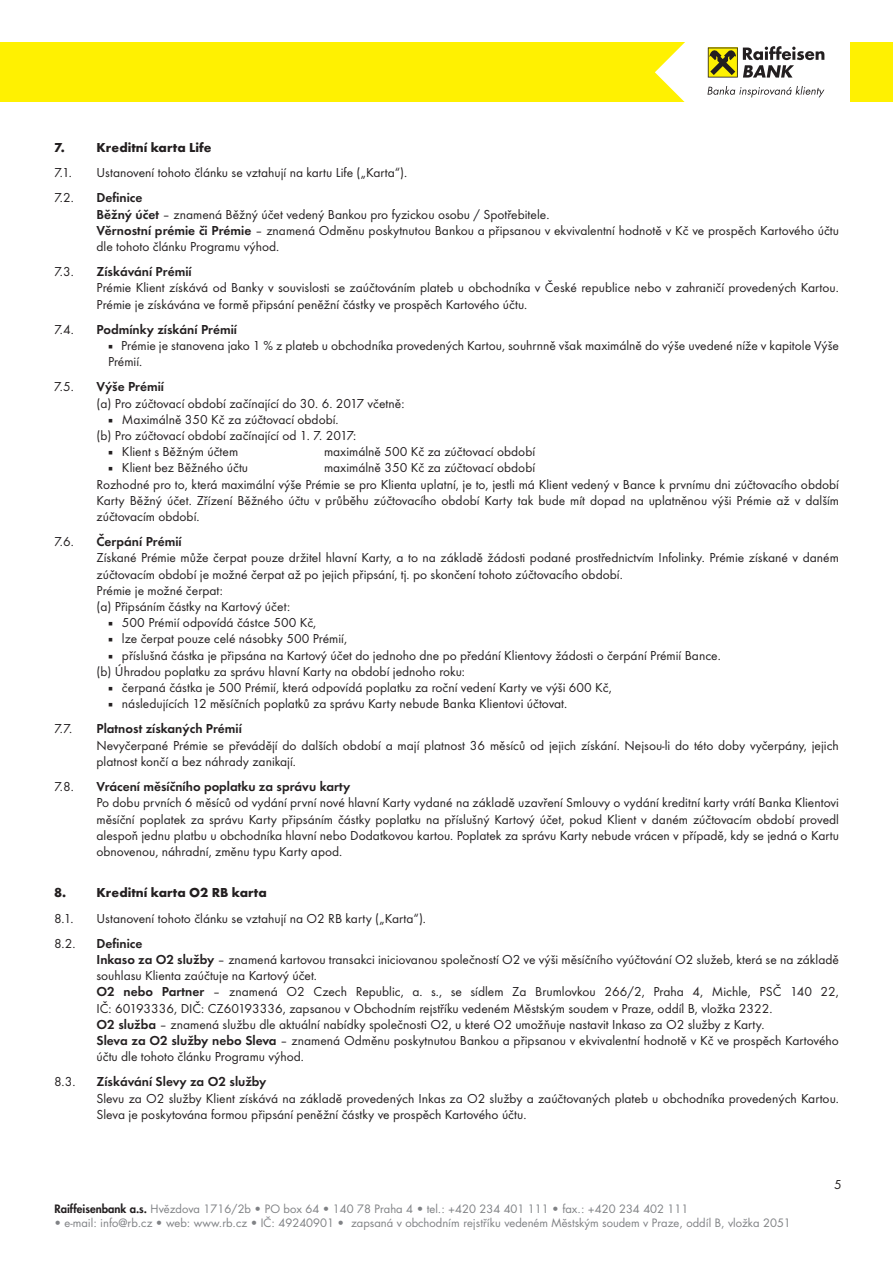
<style>
.page{position:relative;width:893px;height:1263px;background:#fff}
.page>*{position:absolute;margin:0;border:0;box-sizing:border-box;transform-origin:0 0}
.t1{font:13.5px/16.2px "Futura TOT";color:#231f20}
.t2{font:600 13.5px "Futura TOT";color:#231f20}
.t3{font:700 13.5px "Futura TOT";color:#231f20}
.t4{font:11.25px "Futura CE";color:#808285}
.s1{font-weight:600}
.s2{font-weight:800;color:#231f20}
</style>
<div class="page">
<div style="left:0;top:43px;width:709px;height:59px;background:#fff101"></div>
<div style="left:850px;top:43px;width:43px;height:59px;background:#fff101"></div>
<svg style="left:655px;top:42px;width:169px;height:60px"></svg>
<p class="t3" style="left:54px;top:139px;width:159px">7. Kreditní karta Life</p>
<p class="t1" style="left:54px;top:165px;width:19px">7.1.</p>
<p class="t1" style="left:97px;top:165px;width:312px">Ustanovení tohoto článku se vztahují na kartu Life („Karta“).</p>
<p class="t1" style="left:54px;top:190px;width:21px">7.2.</p>
<p class="t1" style="left:97px;top:190px;width:744px"><span class="s1">Definice<br>Běžný účet</span> – znamená Běžný účet vedený Bankou pro fyzickou osobu / Spotřebitele.<br><span class="s1">Věrnostní prémie či Prémie</span> – znamená Odměnu poskytnutou Bankou a připsanou v ekvivalentní hodnotě v Kč ve prospěch Kartového účtu dle tohoto článku Programu výhod.</p>
<p class="t1" style="left:54px;top:264px;width:21px">7.3.</p>
<p class="t2" style="left:97px;top:264px;width:97px">Získávání Prémií</p>
<p class="t1" style="left:97px;top:280px;width:744px">Prémie Klient získává od Banky v souvislosti se zaúčtováním plateb u obchodníka v České republice nebo v zahraničí provedených Kartou.<br>Prémie je získávána ve formě připsání peněžní částky ve prospěch Kartového účtu.</p>
<p class="t1" style="left:54px;top:321px;width:21px">7.4.</p>
<p class="t2" style="left:97px;top:321px;width:142px">Podmínky získání Prémií</p>
<p class="t1" style="left:108px;top:337px;width:732px">○ Prémie je stanovena jako 1 % z plateb u obchodníka provedených Kartou, souhrnně však maximálně do výše uvedené níže v kapitole Výše<br>Prémií.</p>
<p class="t1" style="left:54px;top:379px;width:21px">7.5.</p>
<p class="t2" style="left:97px;top:379px;width:69px">Výše Prémií</p>
<p class="t1" style="left:97px;top:395px;width:309px">(a) Pro zúčtovací období začínající do 30. 6. 2017 včetně:</p>
<p class="t1" style="left:97px;top:411px;width:261px;text-align:center">○ Maximálně 350 Kč za zúčtovací období.<br>(b) Pro zúčtovací období začínající od 1. 7. 2017:</p>
<p class="t1" style="left:108px;top:444px;width:132px">○ Klient s Běžným účtem</p>
<p class="t1" style="left:324px;top:444px;width:213px">maximálně 500 Kč za zúčtovací období</p>
<p class="t1" style="left:108px;top:460px;width:142px">○ Klient bez Běžného účtu</p>
<p class="t1" style="left:97px;top:460px;width:744px;text-indent:227px">maximálně 350 Kč za zúčtovací období<br>Rozhodné pro to, která maximální výše Prémie se pro Klienta uplatní, je to, jestli má Klient vedený v Bance k prvnímu dni zúčtovacího období Karty Běžný účet. Zřízení Běžného účtu v průběhu zúčtovacího období Karty tak bude mít dopad na uplatněnou výši Prémie až v dalším zúčtovacím období.</p>
<p class="t1" style="left:54px;top:534px;width:21px">7.6.</p>
<p class="t2" style="left:97px;top:534px;width:87px">Čerpání Prémií</p>
<p class="t1" style="left:97px;top:550px;width:744px">Získané Prémie může čerpat pouze držitel hlavní Karty, a to na základě žádosti podané prostřednictvím Infolinky. Prémie získané v daném zúčtovacím období je možné čerpat až po jejich připsání, tj. po skončení tohoto zúčtovacího období.<br>Prémie je možné čerpat:<br>(a) Připsáním částky na Kartový účet:</p>
<p class="t1" style="left:108px;top:615px;width:210px">○ 500 Prémií odpovídá částce 500 Kč,</p>
<p class="t1" style="left:108px;top:631px;width:241px">○ lze čerpat pouze celé násobky 500 Prémií,</p>
<p class="t1" style="left:97px;top:647px;width:626px;text-indent:11px">○ příslušná částka je připsána na Kartový účet do jednoho dne po předání Klientovy žádosti o čerpání Prémií Bance. (b) Úhradou poplatku za správu hlavní Karty na období jednoho roku:</p>
<p class="t1" style="left:108px;top:679px;width:505px">○ čerpaná částka je 500 Prémií, která odpovídá poplatku za roční vedení Karty ve výši 600 Kč,</p>
<p class="t1" style="left:108px;top:696px;width:461px">○ následujících 12 měsíčních poplatků za správu Karty nebude Banka Klientovi účtovat.</p>
<p class="t1" style="left:54px;top:721px;width:20px">7.7.</p>
<p class="t2" style="left:97px;top:721px;width:147px">Platnost získaných Prémií</p>
<p class="t1" style="left:97px;top:737px;width:744px">Nevyčerpané Prémie se převádějí do dalších období a mají platnost 36 měsíců od jejich získání. Nejsou-li do této doby vyčerpány, jejich platnost končí a bez náhrady zanikají.</p>
<p class="t1" style="left:54px;top:778px;width:21px">7.8.</p>
<p class="t2" style="left:97px;top:778px;width:255px">Vrácení měsíčního poplatku za správu karty</p>
<p class="t1" style="left:97px;top:795px;width:744px;text-align:justify">Po dobu prvních 6 měsíců od vydání první nové hlavní Karty vydané na základě uzavření Smlouvy o vydání kreditní karty vrátí Banka Klientovi měsíční poplatek za správu Karty připsáním částky poplatku na příslušný Kartový účet, pokud Klient v daném zúčtovacím období provedl alespoň jednu platbu u obchodníka hlavní nebo Dodatkovou kartou. Poplatek za správu Karty nebude vrácen v případě, kdy se jedná o Kartu obnovenou, náhradní, změnu typu Karty apod.</p>
<p class="t3" style="left:54px;top:884px;width:214px">8. Kreditní karta O2 RB karta</p>
<p class="t1" style="left:54px;top:910px;width:21px">8.1.</p>
<p class="t1" style="left:97px;top:910px;width:331px">Ustanovení tohoto článku se vztahují na O2 RB karty („Karta“).</p>
<p class="t1" style="left:54px;top:935px;width:23px">8.2.</p>
<p class="t1" style="left:97px;top:935px;width:744px"><span class="s1">Definice<br>Inkaso za O2 služby</span> – znamená kartovou transakci iniciovanou společností O2 ve výši měsíčního vyúčtování O2 služeb, která se na základě souhlasu Klienta zaúčtuje na Kartový účet.<br><span class="s1">O2 nebo Partner</span> – znamená O2 Czech Republic, a. s., se sídlem Za Brumlovkou 266/2, Praha 4, Michle, PSČ 140 22, IČ: 60193336, DIČ: CZ60193336, zapsanou v Obchodním rejstříku vedeném Městským soudem v Praze, oddíl B, vložka 2322.<br><span class="s1">O2 služba</span> – znamená službu dle aktuální nabídky společnosti O2, u které O2 umožňuje nastavit Inkaso za O2 služby z Karty.<br><span class="s1">Sleva za O2 služby nebo Sleva</span> – znamená Odměnu poskytnutou Bankou a připsanou v ekvivalentní hodnotě v Kč ve prospěch Kartového účtu dle tohoto článku Programu výhod.</p>
<p class="t1" style="left:54px;top:1074px;width:23px">8.3.</p>
<p class="t2" style="left:97px;top:1074px;width:171px">Získávání Slevy za O2 služby</p>
<p class="t1" style="left:97px;top:1090px;width:744px">Slevu za O2 služby Klient získává na základě provedených Inkas za O2 služby a zaúčtovaných plateb u obchodníka provedených Kartou.<br>Sleva je poskytována formou připsání peněžní částky ve prospěch Kartového účtu.</p>
<p class="t4" style="left:54px;top:1202px;width:635px"><span class="s2">Raiffeisenbank a.s.</span> Hvězdova 1716/2b • PO box 64 • 140 78 Praha 4 • tel.: +420 234 401 111 • fax.: +420 234 402 111</p>
<p class="t4" style="left:54px;top:1216px;width:738px">• e-mail: info@rb.cz • web: www.rb.cz • IČ: 49240901 • zapsaná v obchodním rejstříku vedeném Městským soudem v Praze, oddíl B, vložka 2051</p>
<p class="t1" style="left:834px;top:1176px;width:9px">5</p>
</div>
